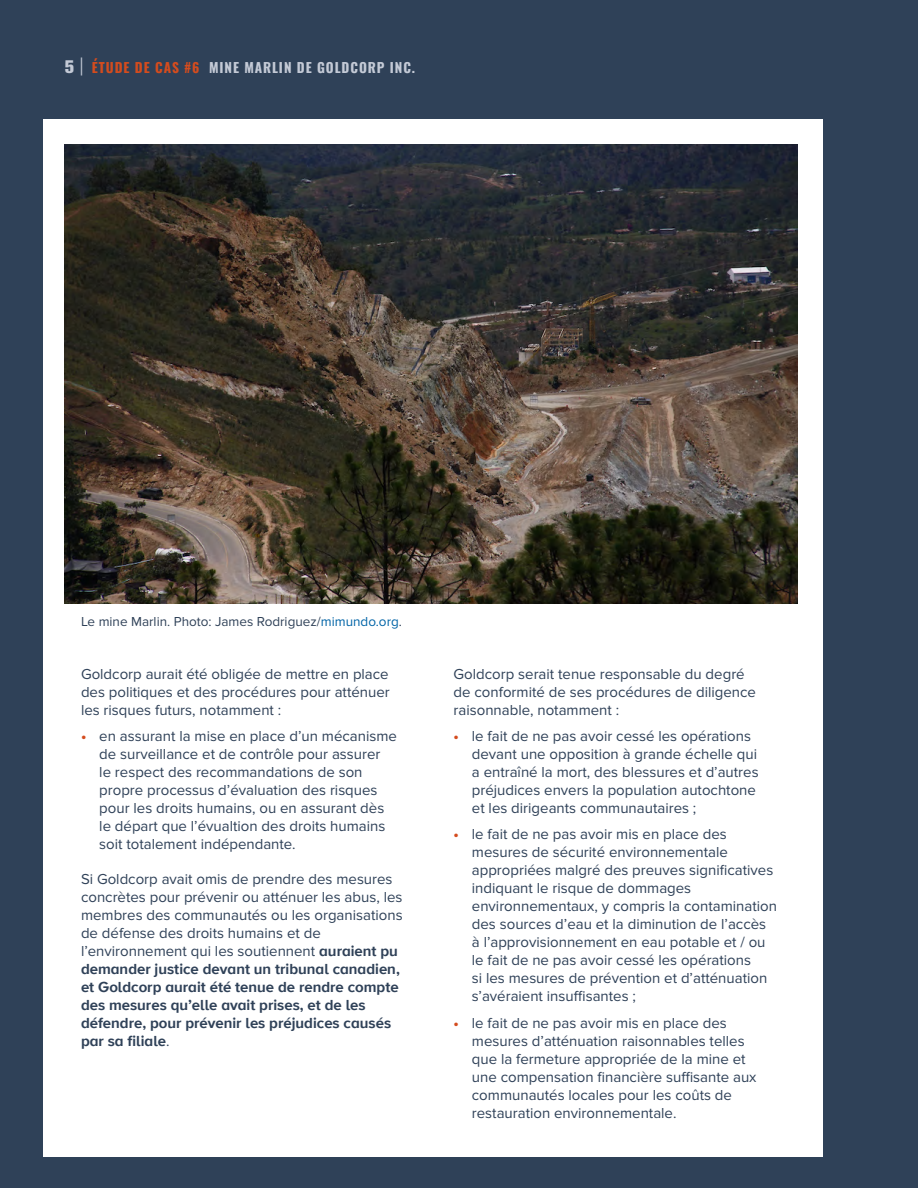
<style>
.page{position:relative;width:918px;height:1188px;background:#fff}
.page>*{position:absolute;margin:0;border:0;box-sizing:border-box;transform-origin:0 0}
.t1{font:15px/18px "Proxima Nova";color:#2f4158}
.t2{font:700 15px/18px "Proxima Nova A";color:#2f4158}
.t3{font:13.5px "Proxima Nova";color:#2f4158}
.t4{font:13.5px "Oswald";letter-spacing:.07em;color:#c4cad6}
.s1{font-family:"Akzidenz Grotesk BE";font-weight:800;font-size:18px}
.s2{font-family:"Myriad Pro";font-stretch:condensed;font-size:18px}
.s3{color:#d44c1e}
.s4{color:#0064a7}
.s5{font-family:"Proxima Nova A";font-weight:700;color:#d44c1e}
.s6{font-family:"Proxima Nova A";font-weight:700}
.s7{font-family:"Proxima Nova";font-weight:400}
</style>
<div class="page">
<div style="left:0;top:0;width:918px;height:119px;background:#2f4158"></div>
<div style="left:824px;top:69px;width:94px;height:1119px;background:#2f4158"></div>
<div style="left:0;top:69px;width:42px;height:1119px;background:#2f4158"></div>
<img style="left:65px;top:145px;width:732px;height:458px">
<div style="left:10px;top:1158px;width:898px;height:30px;background:#2f4158"></div>
<p class="t4" style="left:65px;top:55px;width:352px"><span class="s1">5</span> <span class="s2">|</span> <span class="s3">ÉTUDE DE CAS #6</span> MINE MARLIN DE GOLDCORP INC.</p>
<p class="t3" style="left:81px;top:614px;width:323px">Le mine Marlin. Photo: James Rodriguez/<span class="s4">mimundo.org</span>.</p>
<p class="t1" style="left:81px;top:666px;width:310px;text-align:justify">Goldcorp aurait été obligée de mettre en place des politiques et des procédures pour atténuer les risques futurs, notamment :</p>
<p class="t1" style="left:99px;top:728px;width:299px;text-indent:-18px"><span class="s5">•</span> en assurant la mise en place d’un mécanisme de surveillance et de contrôle pour assurer<br>le respect des recommandations de son propre processus d’évaluation des risques pour les droits humains, ou en assurant dès le départ que l’évualtion des droits humains soit totalement indépendante.</p>
<p class="t1" style="left:81px;top:870px;width:323px">Si Goldcorp avait omis de prendre des mesures concrètes pour prévenir ou atténuer les abus, les membres des communautés ou les organisations de défense des droits humains et de l’environnement qui les soutiennent <span class="s6">auraient pu</span></p>
<p class="t2" style="left:81px;top:960px;width:320px">demander justice devant un tribunal canadien, et Goldcorp aurait été tenue de rendre compte des mesures qu’elle avait prises, et de les défendre, pour prévenir les préjudices causés par sa filiale<span class="s7">.</span></p>
<p class="t1" style="left:454px;top:666px;width:304px">Goldcorp serait tenue responsable du degré de conformité de ses procédures de diligence raisonnable, notamment :</p>
<p class="t1" style="left:472px;top:728px;width:288px;text-indent:-18px"><span class="s5">•</span> le fait de ne pas avoir cessé les opérations devant une opposition à grande échelle qui a entraîné la mort, des blessures et d’autres préjudices envers la population autochtone et les dirigeants communautaires ;</p>
<p class="t1" style="left:472px;top:826px;width:307px;text-indent:-18px"><span class="s5">•</span> le fait de ne pas avoir mis en place des mesures de sécurité environnementale appropriées malgré des preuves significatives indiquant le risque de dommages environnementaux, y compris la contamination des sources d’eau et la diminution de l’accès à l’approvisionnement en eau potable et / ou le fait de ne pas avoir cessé les opérations<br>si les mesures de prévention et d’atténuation s’avéraient insuffisantes ;</p>
<p class="t1" style="left:472px;top:1014px;width:286px;text-indent:-18px"><span class="s5">•</span> le fait de ne pas avoir mis en place des mesures d’atténuation raisonnables telles que la fermeture appropriée de la mine et une compensation financière suffisante aux communautés locales pour les coûts de restauration environnementale.</p>
</div>
